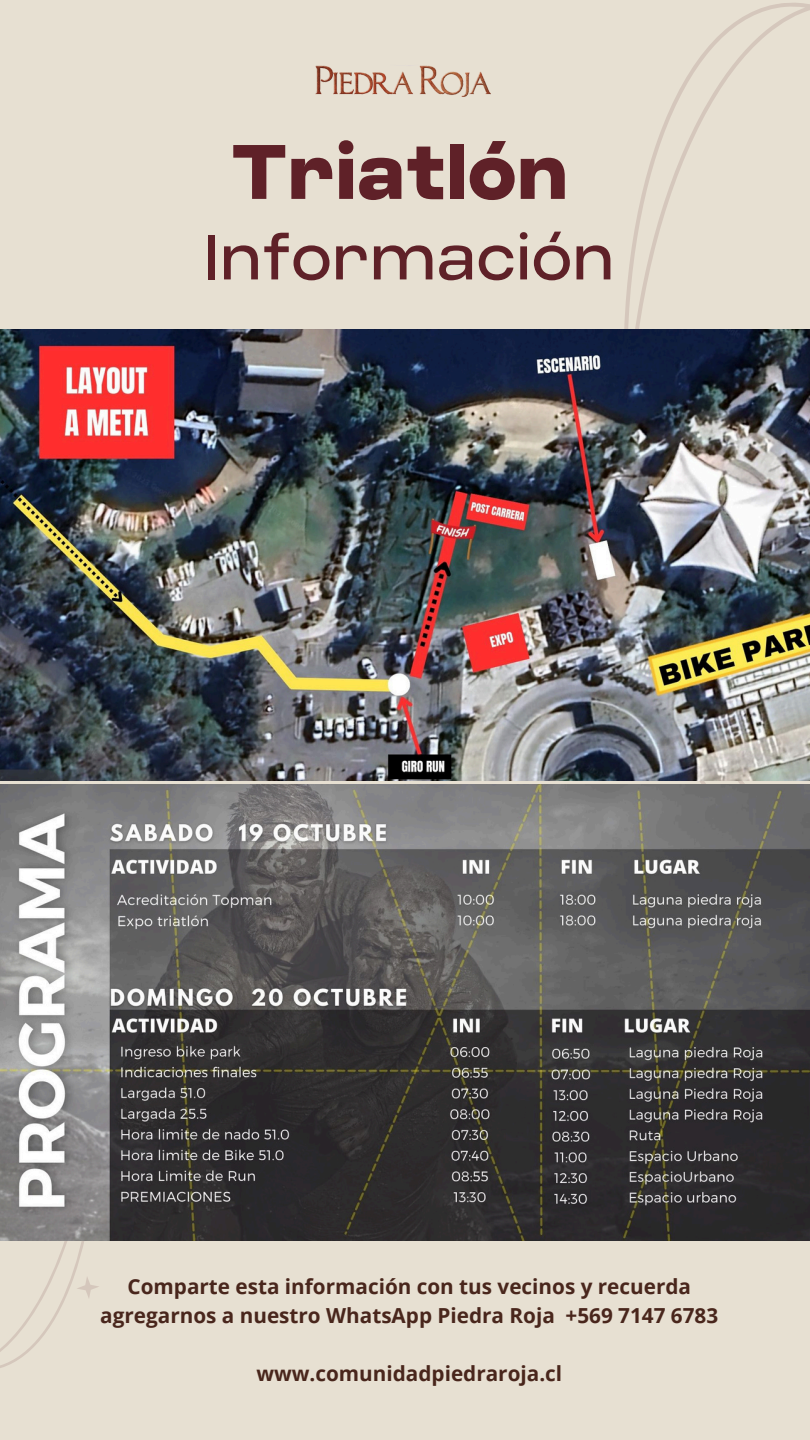
<style>
.page{position:relative;width:810px;height:1440px;background:#e7e0d2}
.page>*{position:absolute;margin:0;border:0;box-sizing:border-box;transform-origin:0 0}
.t1{font:800 77px "Criteria CF";color:#5f2128}
.t2{font:63.6px "Criteria CF";color:#5f2128}
.t3{font:700 20.7px/28.9px "Open Sans";color:#49261c}
</style>
<div class="page">
<img style="left:315px;top:65px;width:176px;height:32px">
<svg style="left:0;top:1241px;width:99px;height:127px"></svg>
<svg style="left:527px;top:3px;width:283px;height:782px"></svg>
<img style="left:0;top:329px;width:810px;height:452px">
<img style="left:0;top:785px;width:810px;height:456px">
<p class="t1" style="left:231px;top:125px;width:339px">Triatlón</p>
<h1 class="t2" style="left:204px;top:218px;width:412px">Información</h1>
<h2 class="t3" style="left:100px;top:1272px;width:592px;text-indent:27px">Comparte esta información con tus vecinos y recuerda agregarnos a nuestro WhatsApp Piedra Roja</h2>
<p class="t3" style="left:566px;top:1301px;width:154px">+569 7147 6783</p>
<p class="t3" style="left:256px;top:1359px;width:307px">www.comunidadpiedraroja.cl</p>
</div>
